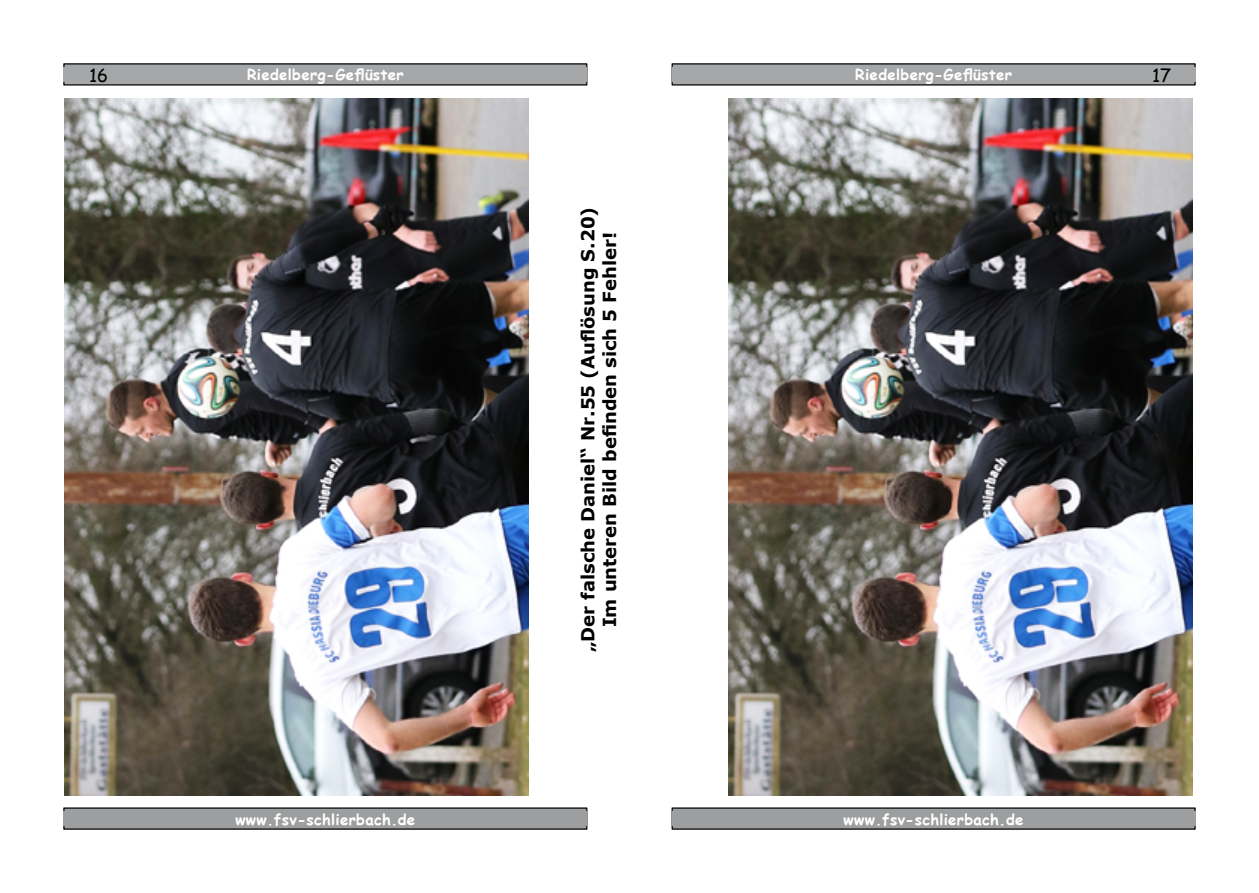
<style>
.page{position:relative;width:1259px;height:893px;background:#fff}
.page>*{position:absolute;margin:0;border:0;box-sizing:border-box;transform-origin:0 0}
.t1{font:700 18px/21.6px "Verdana";color:#000;text-align:center}
.t2{font:18px "Times New Roman";color:#fff}
.t3{font:18px "Comic Sans MS";color:#000}
.t4{font:700 15px "Comic Sans MS";letter-spacing:.02em;color:#fff}
</style>
<div class="page">
<div style="left:64px;top:64px;width:523px;height:21px;background:#a5a7a9"></div>
<div style="left:64px;top:64px;width:523px;height:21px;border:1px solid #000"></div>
<div style="left:672px;top:64px;width:523px;height:21px;background:#a5a7a9"></div>
<div style="left:672px;top:64px;width:523px;height:21px;border:1px solid #000"></div>
<div style="left:672px;top:68px;width:523px;height:14px;background:#a5a7a9"></div>
<div style="left:64px;top:68px;width:523px;height:14px;background:#a5a7a9"></div>
<div style="left:64px;top:808px;width:523px;height:21px;background:#9c9e9f"></div>
<div style="left:64px;top:808px;width:523px;height:21px;border:1px solid #000"></div>
<div style="left:64px;top:812px;width:523px;height:14px;background:#9c9e9f"></div>
<div style="left:672px;top:808px;width:523px;height:21px;background:#9c9e9f"></div>
<div style="left:672px;top:808px;width:523px;height:21px;border:1px solid #000"></div>
<div style="left:672px;top:812px;width:523px;height:14px;background:#9c9e9f"></div>
<img style="left:728px;top:99px;width:464px;height:696px">
<img style="left:64px;top:99px;width:465px;height:696px">
<p class="t2" style="left:264px;top:62px;width:124px">FSV Schlierbach</p>
<p class="t4" style="left:855px;top:63px;width:158px">Riedelberg-Geflüster</p>
<p class="t2" style="left:872px;top:62px;width:124px">FSV Schlierbach</p>
<p class="t4" style="left:247px;top:63px;width:158px">Riedelberg-Geflüster</p>
<p class="t3" style="left:89px;top:62px;width:21px">16</p>
<p class="t3" style="left:1152px;top:62px;width:21px">17</p>
<p class="t1" style="left:577px;top:652px;width:447px;rotate:-90deg">„Der falsche Daniel“ Nr.55 (Auflösung S.20)<br>Im unteren Bild befinden sich 5 Fehler!</p>
<p class="t2" style="left:264px;top:806px;width:124px">FSV Schlierbach</p>
<p class="t4" style="left:843px;top:809px;width:181px">www.fsv-schlierbach.de</p>
<p class="t2" style="left:872px;top:806px;width:124px">FSV Schlierbach</p>
<p class="t4" style="left:235px;top:809px;width:181px">www.fsv-schlierbach.de</p>
</div>
